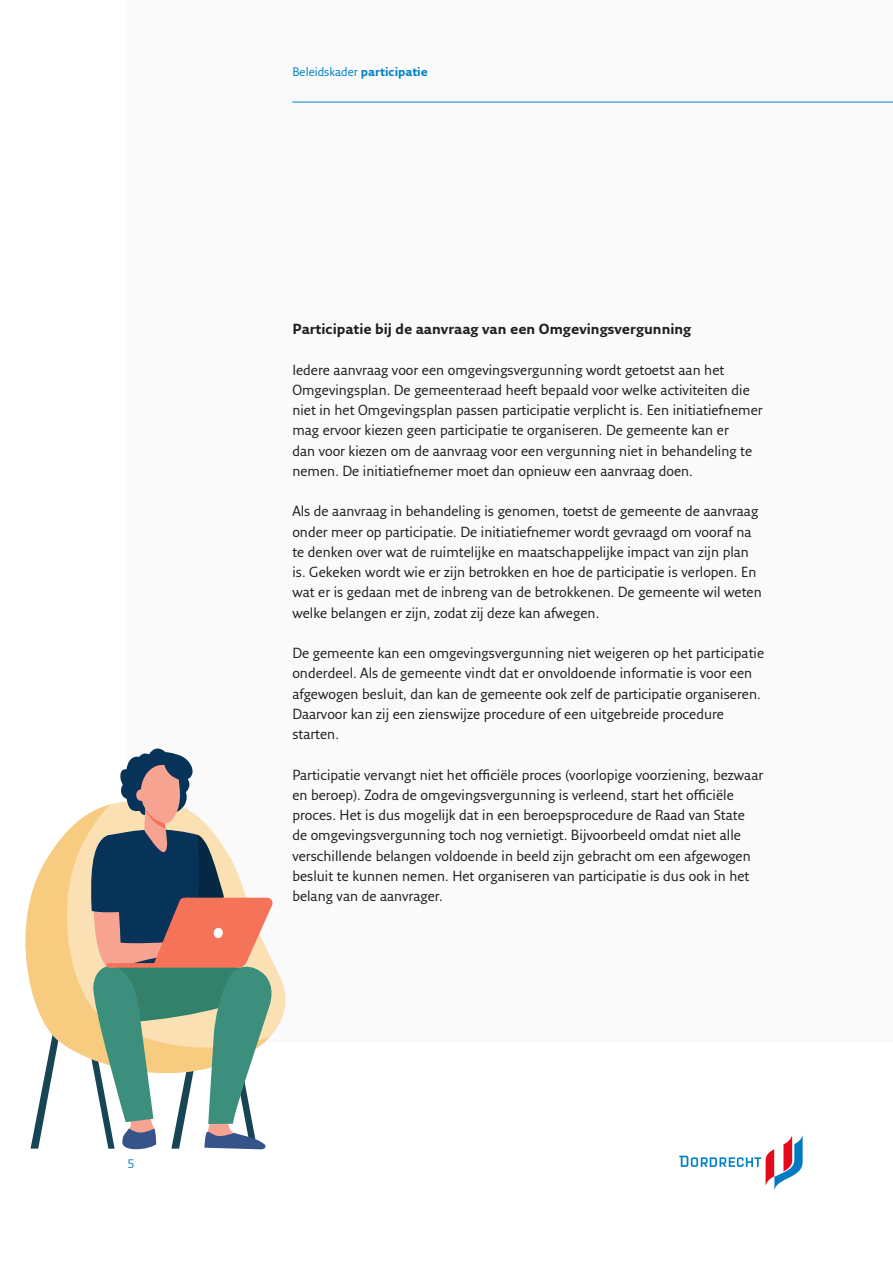
<style>
.page{position:relative;width:893px;height:1263px;background:#fff}
.page>*{position:absolute;margin:0;border:0;box-sizing:border-box;transform-origin:0 0}
.Platte_tekst{font:14.25px/20.2px "Fresco Sans LF";color:#231f20}
.Tussenkopje{font:700 14.25px "Fresco Sans";color:#231f20}
.t1{font:12px "Fresco Sans LF Normal 2";color:#0082c8}
.t2{font:12px "Fresco Sans LF";color:#0082c8}
.s1{font-family:"Fresco Sans LF";font-weight:700}
</style>
<div class="page">
<div style="left:128px;top:0;width:765px;height:1043px;background:#fafafa"></div>
<hr style="left:292px;top:102px;width:601px;height:1px;background:#007bc3">
<svg style="left:679px;top:1135px;width:124px;height:54px"></svg>
<svg style="left:31px;top:1096px;width:17px;height:52px"></svg>
<svg style="left:274px;top:965px;width:12px;height:67px"></svg>
<svg style="left:25px;top:819px;width:56px;height:277px;fill:#f7cc80"></svg>
<svg style="left:81px;top:748px;width:193px;height:402px"></svg>
<p class="t2" style="left:128px;top:1156px;width:9px">5</p>
<p class="t1" style="left:292px;top:64px;width:137px">Beleidskader <span class="s1">participatie</span></p>
<h4 class="Tussenkopje" style="left:292px;top:320px;width:401px">Participatie bij de aanvraag van een Omgevingsvergunning</h4>
<p class="Platte_tekst" style="left:292px;top:359px;width:472px">Iedere aanvraag voor een omgevingsvergunning wordt getoetst aan het Omgevingsplan. De gemeenteraad heeft bepaald voor welke activiteiten die niet in het Omgevingsplan passen participatie verplicht is. Een initiatiefnemer mag ervoor kiezen geen participatie te organiseren. De gemeente kan er<br>dan voor kiezen om de aanvraag voor een vergunning niet in behandeling te nemen. De initiatiefnemer moet dan opnieuw een aanvraag doen.</p>
<p class="Platte_tekst" style="left:292px;top:501px;width:471px">Als de aanvraag in behandeling is genomen, toetst de gemeente de aanvraag onder meer op participatie. De initiatiefnemer wordt gevraagd om vooraf na te denken over wat de ruimtelijke en maatschappelijke impact van zijn plan is. Gekeken wordt wie er zijn betrokken en hoe de participatie is verlopen. En wat er is gedaan met de inbreng van de betrokkenen. De gemeente wil weten welke belangen er zijn, zodat zij deze kan afwegen.</p>
<p class="Platte_tekst" style="left:292px;top:643px;width:473px">De gemeente kan een omgevingsvergunning niet weigeren op het participatie onderdeel. Als de gemeente vindt dat er onvoldoende informatie is voor een afgewogen besluit, dan kan de gemeente ook zelf de participatie organiseren.<br>Daarvoor kan zij een zienswijze procedure of een uitgebreide procedure starten.</p>
<p class="Platte_tekst" style="left:292px;top:764px;width:472px">Participatie vervangt niet het officiële proces (voorlopige voorziening, bezwaar en beroep). Zodra de omgevingsvergunning is verleend, start het officiële proces. Het is dus mogelijk dat in een beroepsprocedure de Raad van State de omgevingsvergunning toch nog vernietigt. Bijvoorbeeld omdat niet alle verschillende belangen voldoende in beeld zijn gebracht om een afgewogen besluit te kunnen nemen. Het organiseren van participatie is dus ook in het belang van de aanvrager.</p>
</div>
